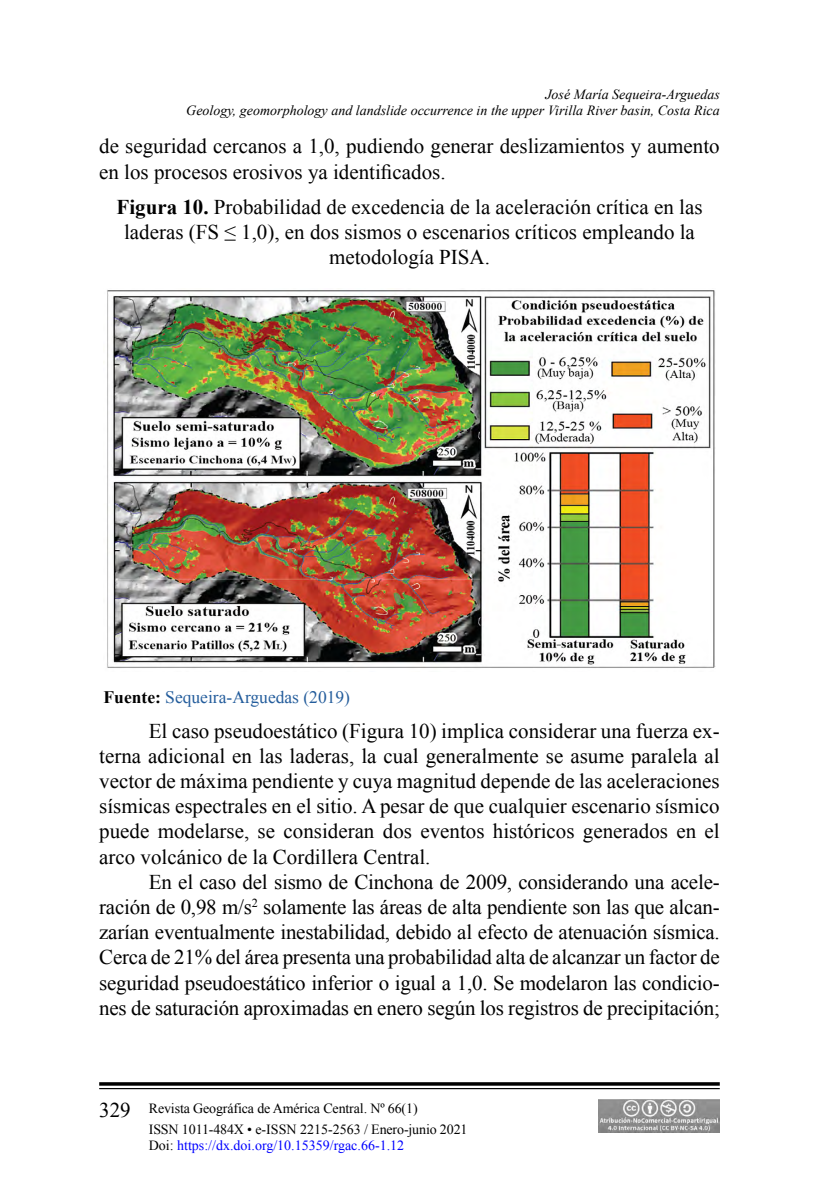
<style>
.page{position:relative;width:819px;height:1197px;background:#fff}
.page>*{position:absolute;margin:0;border:0;box-sizing:border-box;transform-origin:0 0}
.t1{font:21px/25.2px "Times New Roman";color:#000;text-align:justify}
.t2{font:17.5px "Times New Roman";color:#245d9c}
.t3{font:italic 14px/16.8px "Times New Roman";color:#000;text-align:right}
.t4{font:14px/21px "Times New Roman";letter-spacing:-.01em;color:#000}
.t5{font:14px "Times New Roman";color:#00f}
.s1{font-weight:700}
.s2{font-weight:700;color:#000}
.s3{font-size:21px}
.s4{color:#000}
</style>
<div class="page">
<svg style="left:99px;top:1082px;width:621px;height:4px;background:#1f1f1f"></svg>
<hr style="left:99px;top:1088px;width:621px;height:1px;background:#000">
<img style="left:599px;top:1099px;width:121px;height:34px">
<img style="left:107px;top:290px;width:609px;height:378px">
<p class="t3" style="left:186px;top:85px;width:535px">José María Sequeira-Arguedas<br>Geology, geomorphology and landslide occurrence in the upper Virilla River basin, Costa Rica</p>
<p class="t1" style="left:99px;top:134px;width:622px">de seguridad cercanos a 1,0, pudiendo generar deslizamientos y aumento en los procesos erosivos ya identificados.</p>
<p class="t1" style="left:117px;top:194px;width:588px;text-align:center"><span class="s1">Figura 10.</span> Probabilidad de excedencia de la aceleración crítica en las laderas (FS ≤ 1,0), en dos sismos o escenarios críticos empleando la metodología PISA.</p>
<p class="t2" style="left:104px;top:685px;width:248px"><span class="s2">Fuente:</span> Sequeira-Arguedas (2019)</p>
<p class="t1" style="left:99px;top:718px;width:622px;text-indent:50px">El caso pseudoestático (Figura 10) implica considerar una fuerza ex&shy;terna adicional en las laderas, la cual generalmente se asume paralela al vector de máxima pendiente y cuya magnitud depende de las aceleraciones sísmicas espectrales en el sitio. A pesar de que cualquier escenario sísmico puede modelarse, se consideran dos eventos históricos generados en el arco volcánico de la Cordillera Central.</p>
<p class="t1" style="left:99px;top:869px;width:622px;text-indent:50px">En el caso del sismo de Cinchona de 2009, considerando una acele&shy;ración de 0,98 m/s<sup>2</sup> solamente las áreas de alta pendiente son las que alcan&shy;zarían eventualmente inestabilidad, debido al efecto de atenuación sísmica.<br>Cerca de 21% del área presenta una probabilidad alta de alcanzar un factor de seguridad pseudoestático inferior o igual a 1,0. Se modelaron las condicio&shy;nes de saturación aproximadas en enero según los registros de precipitación;</p>
<p class="t4" style="left:149px;top:1097px;width:320px;text-indent:-50px"><span class="s3">329</span> Revista Geográfica de América Central. Nº 66(1)<br>ISSN 1011-484X • e-ISSN 2215-2563 / Enero-junio 2021</p>
<p class="t5" style="left:149px;top:1136px;width:257px"><span class="s4">Doi:</span> https://dx.doi.org/10.15359/rgac.66-1.12</p>
</div>
